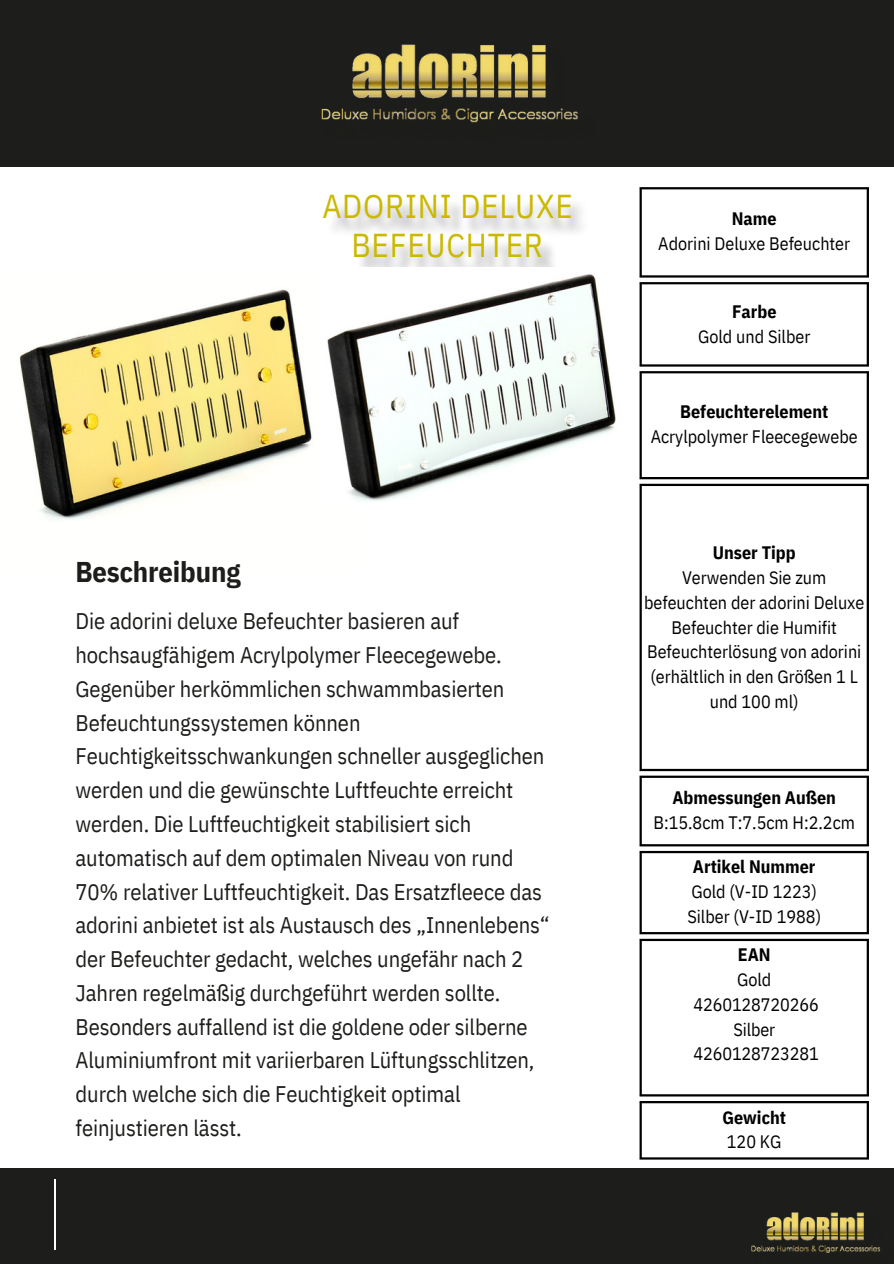
<style>
.page{position:relative;width:894px;height:1264px;background:#fff}
.page>*{position:absolute;margin:0;border:0;box-sizing:border-box;transform-origin:0 0}
.t1{font:33px/39.5px "IBM Plex Sans Cond";letter-spacing:.025em;color:#cab900;text-align:center}
.t2{font:700 28.5px "IBM Plex Sans Cond";letter-spacing:-.005em;color:#1d1d1b}
.t3{font:22.5px/33.8px "IBM Plex Sans Cond";letter-spacing:-.005em;color:#1d1d1b}
.t4{font:18px/24.8px "IBM Plex Sans Cond";color:#000;text-align:center}
.t5{font:700 18px "IBM Plex Sans Cond";color:#000}
</style>
<div class="page">
<div style="left:0;top:1168px;width:893px;height:95px;background:#1d1d1b"></div>
<hr style="left:54px;top:1179px;width:2px;height:70px;background:#fff">
<img style="left:751px;top:1212px;width:130px;height:40px">
<div style="left:0;top:0;width:893px;height:166px;background:#1d1d1b"></div>
<img style="left:321px;top:44px;width:257px;height:79px">
<img style="left:19px;top:289px;width:293px;height:231px">
<hr style="left:639px;top:189px;width:2px;height:86px;background:#000">
<hr style="left:866px;top:189px;width:2px;height:86px;background:#000">
<hr style="left:639px;top:187px;width:229px;height:2px;background:#000">
<hr style="left:639px;top:275px;width:229px;height:2px;background:#000">
<hr style="left:639px;top:284px;width:2px;height:80px;background:#000">
<hr style="left:866px;top:284px;width:2px;height:80px;background:#000">
<hr style="left:639px;top:282px;width:229px;height:2px;background:#000">
<hr style="left:639px;top:364px;width:229px;height:2px;background:#000">
<hr style="left:639px;top:373px;width:2px;height:104px;background:#000">
<hr style="left:866px;top:373px;width:2px;height:104px;background:#000">
<hr style="left:639px;top:371px;width:229px;height:2px;background:#000">
<hr style="left:639px;top:477px;width:229px;height:2px;background:#000">
<hr style="left:639px;top:486px;width:2px;height:282px;background:#000">
<hr style="left:866px;top:486px;width:2px;height:282px;background:#000">
<hr style="left:639px;top:484px;width:229px;height:2px;background:#000">
<hr style="left:639px;top:768px;width:229px;height:3px;background:#000">
<hr style="left:639px;top:778px;width:2px;height:66px;background:#000">
<hr style="left:866px;top:778px;width:2px;height:66px;background:#000">
<hr style="left:639px;top:775px;width:229px;height:3px;background:#000">
<hr style="left:639px;top:844px;width:229px;height:2px;background:#000">
<hr style="left:639px;top:853px;width:2px;height:79px;background:#000">
<hr style="left:866px;top:853px;width:2px;height:79px;background:#000">
<hr style="left:639px;top:851px;width:229px;height:2px;background:#000">
<hr style="left:639px;top:932px;width:229px;height:2px;background:#000">
<hr style="left:639px;top:941px;width:2px;height:153px;background:#000">
<hr style="left:866px;top:941px;width:2px;height:153px;background:#000">
<hr style="left:639px;top:938px;width:229px;height:3px;background:#000">
<hr style="left:639px;top:1094px;width:229px;height:2px;background:#000">
<hr style="left:639px;top:1103px;width:2px;height:54px;background:#000">
<hr style="left:866px;top:1103px;width:2px;height:54px;background:#000">
<hr style="left:639px;top:1100px;width:229px;height:3px;background:#000">
<hr style="left:639px;top:1157px;width:229px;height:2px;background:#000">
<img style="left:327px;top:273px;width:289px;height:228px">
<p class="t1" style="left:322px;top:185px;width:252px">ADORINI DELUXE<br>BEFEUCHTER</p>
<p class="t2" style="left:75px;top:552px;width:166px">Beschreibung</p>
<p class="t3" style="left:75px;top:604px;width:475px">Die adorini deluxe Befeuchter basieren auf hochsaugfähigem Acrylpolymer Fleecegewebe.<br>Gegenüber herkömmlichen schwammbasierten Befeuchtungssystemen können Feuchtigkeitsschwankungen schneller ausgeglichen werden und die gewünschte Luftfeuchte erreicht werden. Die Luftfeuchtigkeit stabilisiert sich automatisch auf dem optimalen Niveau von rund 70% relativer Luftfeuchtigkeit. Das Ersatzfleece das adorini anbietet ist als Austausch des „Innenlebens“ der Befeuchter gedacht, welches ungefähr nach 2<br>Jahren regelmäßig durchgeführt werden sollte.<br>Besonders auffallend ist die goldene oder silberne Aluminiumfront mit variierbaren Lüftungsschlitzen, durch welche sich die Feuchtigkeit optimal feinjustieren lässt.</p>
<p class="t5" style="left:731px;top:207px;width:46px">Name</p>
<p class="t4" style="left:658px;top:231px;width:193px">Adorini Deluxe Befeuchter</p>
<p class="t5" style="left:731px;top:300px;width:46px">Farbe</p>
<p class="t4" style="left:698px;top:324px;width:114px">Gold und Silber</p>
<p class="t5" style="left:680px;top:400px;width:149px">Befeuchterelement</p>
<p class="t4" style="left:650px;top:424px;width:208px">Acrylpolymer Fleecegewebe</p>
<p class="t5" style="left:712px;top:541px;width:84px">Unser Tipp</p>
<p class="t4" style="left:643px;top:565px;width:222px">Verwenden Sie zum befeuchten der adorini Deluxe<br>Befeuchter die Humifit<br>Befeuchterlösung von adorini (erhältlich in den Größen 1 L und 100 ml)</p>
<p class="t5" style="left:672px;top:785px;width:165px">Abmessungen Außen</p>
<p class="t4" style="left:653px;top:809px;width:203px">B:15.8cm T:7.5cm H:2.2cm</p>
<p class="t5" style="left:692px;top:855px;width:124px">Artikel Nummer</p>
<p class="t4" style="left:691px;top:879px;width:127px">Gold (V-ID 1223)</p>
<p class="t4" style="left:687px;top:903px;width:135px">Silber (V-ID 1988)</p>
<p class="t5" style="left:737px;top:942px;width:34px">EAN</p>
<p class="t4" style="left:737px;top:967px;width:35px">Gold</p>
<p class="t4" style="left:693px;top:991px;width:127px">4260128720266</p>
<p class="t4" style="left:733px;top:1016px;width:43px">Silber</p>
<p class="t4" style="left:693px;top:1041px;width:127px">4260128723281</p>
<p class="t5" style="left:722px;top:1105px;width:65px">Gewicht</p>
<p class="t4" style="left:726px;top:1129px;width:56px">120 KG</p>
</div>
